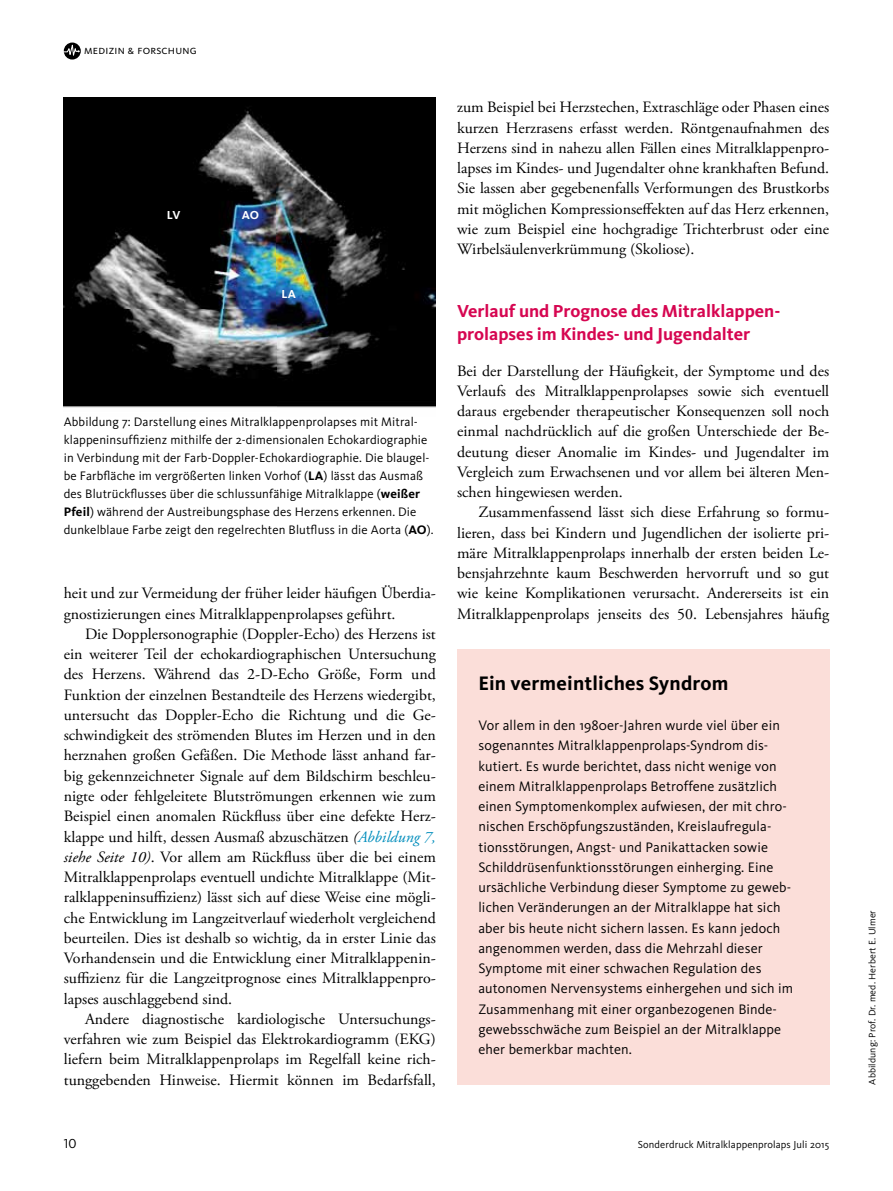
<style>
.page{position:relative;width:893px;height:1191px;background:#fff}
.page>*{position:absolute;margin:0;border:0;box-sizing:border-box;transform-origin:0 0}
.t1{font:700 20.25px "Kievit";letter-spacing:.01em;color:#000}
.t2{font:700 18px/22.5px "Kievit";color:#d60651}
.t3{font:15.75px/20.2px "Adobe Garamond Pro";color:#000;text-align:justify}
.t4{font:14.25px/20.2px "Kievit";letter-spacing:.01em;color:#000}
.t5{font:13.5px "Kievit Regular SC";color:#000}
.t6{font:12.75px/18px "Kievit";letter-spacing:.01em;color:#000}
.t7{font:12px "Kievit Regular SC";letter-spacing:.02em;color:#000}
.t8{font:700 12px "Kievit";color:#fff}
.t9{font:10.5px "Kievit";letter-spacing:.01em;color:#000}
.t10{font:9.75px "Kievit";letter-spacing:.01em;color:#000}
.s1{font-weight:700}
.s2{font-style:italic}
.s3{font-style:italic;color:#008dbc}
</style>
<div class="page">
<svg style="left:63px;top:42px;width:17px;height:18px"></svg>
<div style="left:457px;top:649px;width:372px;height:435px;background:#fbded9"></div>
<img style="left:64px;top:98px;width:372px;height:310px">
<p class="t7" style="left:84px;top:43px;width:114px">medizin &amp; forschung</p>
<p class="t8" style="left:167px;top:208px;width:15px">LV</p>
<p class="t8" style="left:242px;top:208px;width:19px">AO</p>
<p class="t8" style="left:281px;top:286px;width:16px">LA</p>
<p class="t6" style="left:64px;top:413px;width:371px">Abbildung 7: Darstellung eines Mitralklappenprolapses mit Mitral&shy;klappen insuffizienz mithilfe der 2-dimensionalen Echokardiographie in Ver bindung mit der Farb-Doppler-Echokardiographie. Die blaugel&shy;be Farbfläche im vergrößerten linken Vorhof (<span class="s1">LA</span>) lässt das Ausmaß des Blutrückflusses über die schlussunfähige Mitralklappe (<span class="s1">weißer Pfeil</span>) während der Austreibungsphase des Herzens erkennen. Die dunkelblaue Farbe zeigt den regelrechten Blutfluss in die Aorta (<span class="s1">AO</span>).</p>
<p class="t3" style="left:64px;top:584px;width:374px">heit und zur Vermeidung der früher leider häufigen Überdia&shy;gnostizierungen eines Mitralklappenprolapses geführt.</p>
<p class="t3" style="left:64px;top:624px;width:374px;text-indent:21px">Die Dopplersonographie (Doppler-Echo) des Herzens ist ein weiterer Teil der echokardiographischen Untersuchung des Herzens. Während das 2-D-Echo Größe, Form und Funktion der einzelnen Bestandteile des Herzens wiedergibt, untersucht das Doppler-Echo die Richtung und die Ge&shy;schwindigkeit des strömenden Blutes im Herzen und in den herznahen großen Gefäßen. Die Methode lässt anhand far&shy;big gekennzeichneter Signale auf dem Bildschirm beschleu&shy;nigte oder fehlgeleitete Blutströmungen erkennen wie zum Beispiel einen anomalen Rückfluss über eine defekte Herz&shy;klappe und hilft, dessen Ausmaß abzuschätzen <span class="s2">(</span><span class="s3">Abbildung 7, </span><span class="s2">siehe Seite 10)</span>. Vor allem am Rückfluss über die bei einem Mitral klappenprolaps eventuell undichte Mitralklappe (Mit&shy;ralklappeninsuffizienz) lässt sich auf diese Weise eine mögli&shy;che Entwicklung im Langzeitverlauf wiederholt vergleichend beurteilen. Dies ist deshalb so wichtig, da in erster Linie das Vorhandensein und die Entwicklung einer Mitralklappenin&shy;suffizienz für die Langzeitprognose eines Mitralklappenpro&shy;lapses auschlaggebend sind.</p>
<p class="t3" style="left:64px;top:1009px;width:374px;text-indent:21px">Andere diagnostische kardiologische Untersuchungs&shy;verfahren wie zum Beispiel das Elektrokardiogramm (EKG) liefern beim Mitralklappen prolaps im Regelfall keine rich&shy;tunggebenden Hinweise. Hiermit können im Bedarfsfall,</p>
<p class="t3" style="left:457px;top:98px;width:374px">zum Beispiel bei Herzstechen, Extraschläge oder Phasen eines kurzen Herzrasens erfasst werden. Röntgenaufnahmen des Herzens sind in nahezu allen Fällen eines Mitralklappenpro&shy;lapses im Kindes- und Jugendalter ohne krankhaften Befund.<br>Sie lassen aber gegebenenfalls Verformungen des Brustkorbs mit möglichen Kompressionseffekten auf das Herz erkennen, wie zum Beispiel eine hochgradige Trichterbrust oder eine Wirbelsäulenverkrümmung (Skoliose).</p>
<p class="t2" style="left:457px;top:300px;width:325px">Verlauf und Prognose des Mitralklappen&shy;prolapses im Kindes- und Jugendalter</p>
<p class="t3" style="left:457px;top:361px;width:374px">Bei der Darstellung der Häufigkeit, der Sym ptome und des Verlaufs des Mitralklappenprolapses sowie sich eventuell daraus ergebender therapeutischer Konsequenzen soll noch einmal nachdrücklich auf die großen Unterschiede der Be&shy;deutung dieser Anomalie im Kindes- und Jugendalter im Vergleich zum Erwachsenen und vor allem bei älteren Men&shy;schen hingewiesen werden.</p>
<p class="t3" style="left:457px;top:503px;width:374px;text-indent:21px">Zusammenfassend lässt sich diese Erfahrung so formu&shy;lieren, dass bei Kindern und Jugend lichen der isolierte pri&shy;märe Mitralklappenprolaps innerhalb der ersten beiden Le&shy;bensjahrzehnte kaum Beschwerden hervorruft und so gut wie keine Komplikationen verursacht. Andererseits ist ein Mitralklappenprolaps jenseits des 50. Lebensjahres häufig</p>
<p class="t1" style="left:478px;top:670px;width:252px">Ein vermeintliches Syndrom</p>
<p class="t4" style="left:478px;top:715px;width:316px">Vor allem in den 1980er-Jahren wurde viel über ein sogenanntes Mitralklappenprolaps-Syndrom dis&shy;kutiert. Es wurde berichtet, dass nicht wenige von einem Mitralklappenprolaps Betroffene zusätzlich einen Symptomenkomplex aufwiesen, der mit chro&shy;nischen Erschöpfungszuständen, Kreislaufregula&shy;tionsstörungen, Angst- und Panikattacken sowie Schilddrüsenfunktionsstö rungen einherging. Eine ursächliche Ver bindung dieser Symptome zu geweb&shy;lichen Veränderungen an der Mitralklappe hat sich aber bis heute nicht sichern lassen. Es kann jedoch angenommen werden, dass die Mehrzahl dieser Symptome mit einer schwachen Regulation des autonomen Nervensystems einhergehen und sich im Zusammenhang mit einer organbezogenen Binde&shy;gewebsschwäche zum Beispiel an der Mitralklappe eher bemerkbar machten.</p>
<p class="t5" style="left:64px;top:1136px;width:14px">10</p>
<p class="t9" style="left:638px;top:1139px;width:193px">Sonderdruck Mitralklappenprolaps Juli 2015</p>
<p class="t10" style="left:867px;top:1084px;width:176px;rotate:-90deg">Abbildung: Prof. Dr. med. Herbert E. Ulmer</p>
</div>
